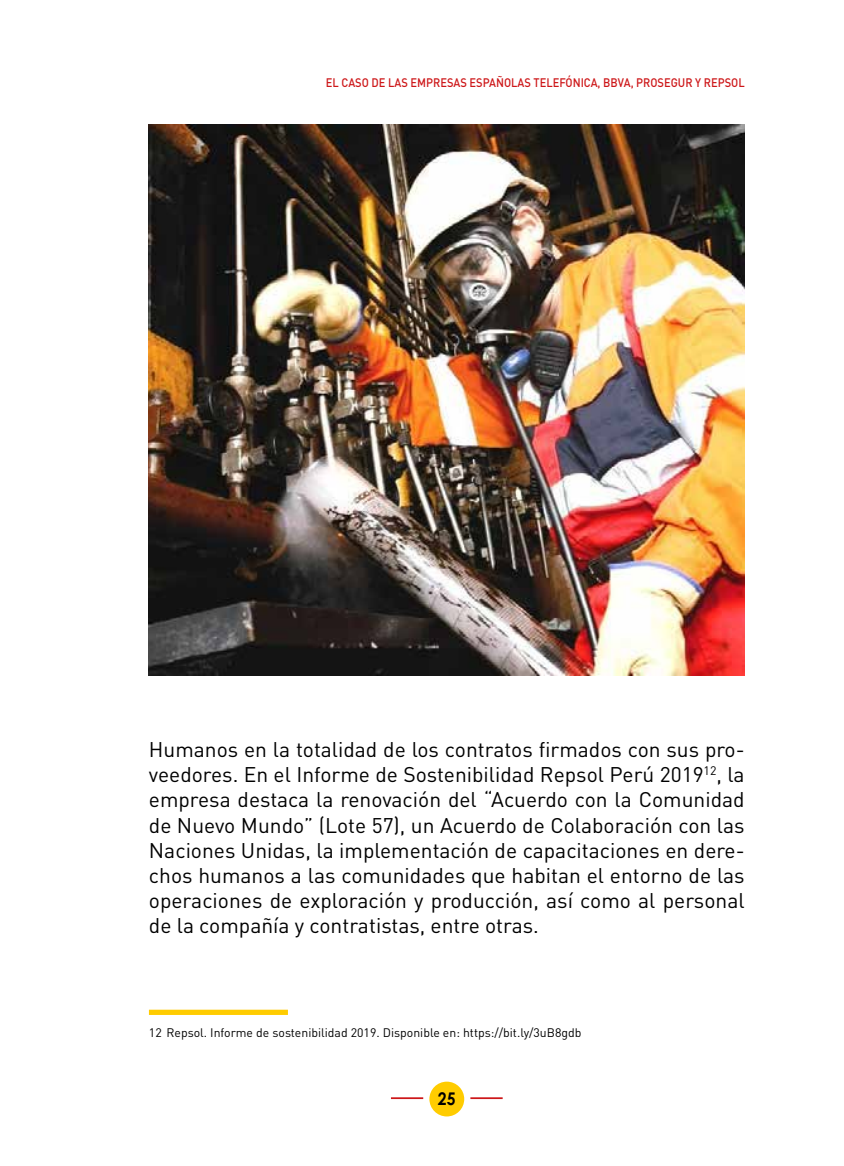
<style>
.page{position:relative;width:844px;height:1166px;background:#fff}
.page>*{position:absolute;margin:0;border:0;box-sizing:border-box;transform-origin:0 0}
.t1{font:21px/25.2px "DIN Pro";color:#000;text-align:justify}
.t2{font:700 17.5px "Century Gothic";color:#000;scale:.9 1}
.t3{font:12.25px "DIN Pro";color:#000}
.t4{font:500 12.25px "DIN Pro";color:#cd1719;scale:.9 1}
</style>
<div class="page">
<div style="left:429px;top:1081px;width:35px;height:35px;background:#fc0;border-radius:50%"></div>
<hr style="left:391px;top:1097px;width:32px;height:2px;background:#cd1719">
<hr style="left:470px;top:1097px;width:32px;height:2px;background:#cd1719">
<div style="left:149px;top:1009px;width:139px;height:6px;background:#fc0"></div>
<img style="left:149px;top:124px;width:595px;height:551px">
<p class="t4" style="left:326px;top:75px;width:466px">EL CASO DE LAS EMPRESAS ESPAÑOLAS TELEFÓNICA, BBVA, PROSEGUR Y REPSOL</p>
<p class="t1" style="left:149px;top:736px;width:597px">Humanos en la totalidad de los contratos firmados con sus pro&shy;veedores. En el Informe de Sostenibilidad Repsol Perú 2019<sup>12</sup>, la empresa destaca la renovación del “Acuerdo con la Comunidad de Nuevo Mundo” (Lote 57), un Acuerdo de Colaboración con las Naciones Unidas, la implementación de capacitaciones en dere&shy;chos humanos a las comunidades que habitan el entorno de las operaciones de exploración y producción, así como al personal de la compañía y contratistas, entre otras.</p>
<p class="t3" style="left:149px;top:1024px;width:434px">12 Repsol. Informe de sostenibilidad 2019. Disponible en: https://bit.ly/3uB8gdb</p>
<p class="t2" style="left:438px;top:1085px;width:21px">25</p>
</div>
